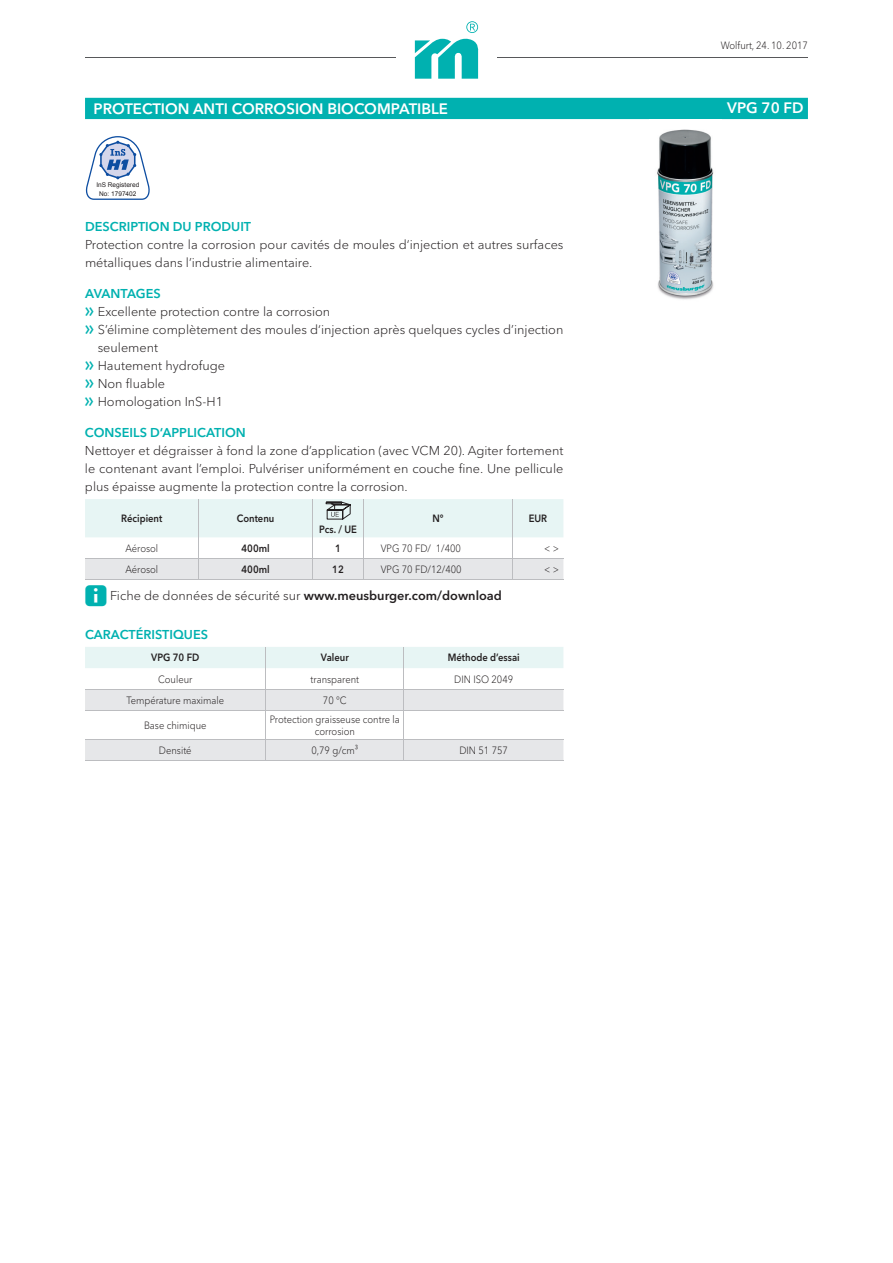
<style>
.page{position:relative;width:893px;height:1263px;background:#fff}
.page>*{position:absolute;margin:0;border:0;box-sizing:border-box;transform-origin:0 0}
.t1{font:600 15px "Avenir Next W1 G";color:#fff}
.t2{font:300 12.75px/18px "Avenir Next W1 G";color:#231f20}
.t3{font:600 12.75px "Avenir Next W1 G";color:#00b1b0}
.t4{font:300 10.5px/12.6px "Avenir Next W1 G";color:#231f20;text-align:center;scale:.9 1}
.t5{font:600 10.5px "Avenir Next W1 G";color:#231f20;scale:.9 1}
.t6{font:6.45px/8.4px "Arial";color:#231f20;text-align:center}
.s1{font-family:"Meusburger Sonderzeichen";font-weight:400;color:#00b1b0}
.s2{font-weight:600}
</style>
<div class="page">
<hr style="left:497px;top:57px;width:311px;height:1px;background:#57585a">
<hr style="left:85px;top:57px;width:311px;height:1px;background:#57585a">
<svg style="left:415px;top:21px;width:63px;height:58px"></svg>
<div style="left:85px;top:98px;width:723px;height:21px;background:#00b1b0"></div>
<svg style="left:85px;top:136px;width:65px;height:64px"></svg>
<svg style="left:85px;top:499px;width:478px;height:81px"></svg>
<img style="left:657px;top:129px;width:57px;height:171px">
<svg style="left:85px;top:647px;width:478px;height:114px"></svg>
<hr style="left:85px;top:761px;width:181px;height:1px;background:#bcbdc0">
<hr style="left:266px;top:761px;width:138px;height:1px;background:#bcbdc0">
<hr style="left:404px;top:761px;width:159px;height:1px;background:#bcbdc0">
<p class="t4" style="left:721px;top:39px;width:98px">Wolfurt, 24. 10. 2017</p>
<p class="t1" style="left:94px;top:100px;width:356px">PROTECTION ANTI CORROSION BIOCOMPATIBLE</p>
<p class="t1" style="left:727px;top:99px;width:78px">VPG 70 FD</p>
<p class="t6" style="left:96px;top:181px;width:44px">InS Registered<br>No: 1797402</p>
<p class="t3" style="left:85px;top:219px;width:168px">DESCRIPTION DU PRODUIT</p>
<p class="t2" style="left:85px;top:235px;width:480px">Protection contre la corrosion pour cavités de moules d‘injection et autres surfaces métalliques dans l’industrie alimentaire.</p>
<p class="t3" style="left:85px;top:285px;width:77px">AVANTAGES</p>
<p class="t2" style="left:85px;top:302px;width:247px"><span class="s1">F</span> Excellente protection contre la corrosion</p>
<p class="t2" style="left:85px;top:320px;width:480px"><span class="s1">F</span> S’élimine complètement des moules d‘injection après quelques cycles d’injection</p>
<p class="t2" style="left:98px;top:338px;width:62px">seulement</p>
<p class="t2" style="left:85px;top:356px;width:142px"><span class="s1">F</span> Hautement hydrofuge</p>
<p class="t2" style="left:85px;top:374px;width:82px"><span class="s1">F</span> Non fluable</p>
<p class="t2" style="left:85px;top:392px;width:140px"><span class="s1">F</span> Homologation InS-H1</p>
<p class="t3" style="left:85px;top:424px;width:162px">CONSEILS D‘APPLICATION</p>
<p class="t2" style="left:85px;top:441px;width:480px;text-align:justify">Nettoyer et dégraisser à fond la zone d’application (avec VCM 20). Agiter fortement le contenant avant l’emploi. Pulvériser uniformément en couche fine. Une pellicule plus épaisse augmente la protection contre la corrosion.</p>
<p class="t5" style="left:121px;top:512px;width:47px">Récipient</p>
<p class="t5" style="left:237px;top:512px;width:43px">Contenu</p>
<p class="t5" style="left:432px;top:512px;width:14px">N°</p>
<p class="t5" style="left:529px;top:512px;width:22px">EUR</p>
<p class="t5" style="left:319px;top:523px;width:43px">Pcs. / UE</p>
<p class="t4" style="left:125px;top:541px;width:38px">Aérosol</p>
<p class="t5" style="left:242px;top:541px;width:33px">400ml</p>
<p class="t5" style="left:335px;top:541px;width:8px">1</p>
<p class="t4" style="left:381px;top:541px;width:91px">VPG 70 FD/ 1/400</p>
<p class="t4" style="left:544px;top:541px;width:18px">&lt; &gt;</p>
<p class="t4" style="left:125px;top:563px;width:38px">Aérosol</p>
<p class="t5" style="left:242px;top:563px;width:33px">400ml</p>
<p class="t5" style="left:332px;top:563px;width:14px">12</p>
<p class="t4" style="left:381px;top:563px;width:91px">VPG 70 FD/12/400</p>
<p class="t4" style="left:544px;top:563px;width:18px">&lt; &gt;</p>
<p class="t2" style="left:85px;top:587px;width:418px"><span class="s1">E</span> Fiche de données de sécurité sur <span class="s2">www.meusburger.com/download</span></p>
<p class="t3" style="left:85px;top:627px;width:125px">CARACTÉRISTIQUES</p>
<p class="t5" style="left:151px;top:651px;width:55px">VPG 70 FD</p>
<p class="t5" style="left:321px;top:651px;width:32px">Valeur</p>
<p class="t5" style="left:448px;top:651px;width:81px">Méthode d’essai</p>
<p class="t4" style="left:158px;top:673px;width:40px">Couleur</p>
<p class="t4" style="left:311px;top:673px;width:55px">transparent</p>
<p class="t4" style="left:454px;top:673px;width:67px">DIN ISO 2049</p>
<p class="t4" style="left:126px;top:694px;width:110px">Température maximale</p>
<p class="t4" style="left:323px;top:694px;width:28px">70 °C</p>
<p class="t4" style="left:144px;top:719px;width:71px">Base chimique</p>
<p class="t4" style="left:270px;top:713px;width:146px">Protection graisseuse contre la corrosion</p>
<p class="t4" style="left:159px;top:744px;width:38px">Densité</p>
<p class="t4" style="left:311px;top:744px;width:54px">0,79 g/cm³</p>
<p class="t4" style="left:459px;top:744px;width:56px">DIN 51 757</p>
</div>
